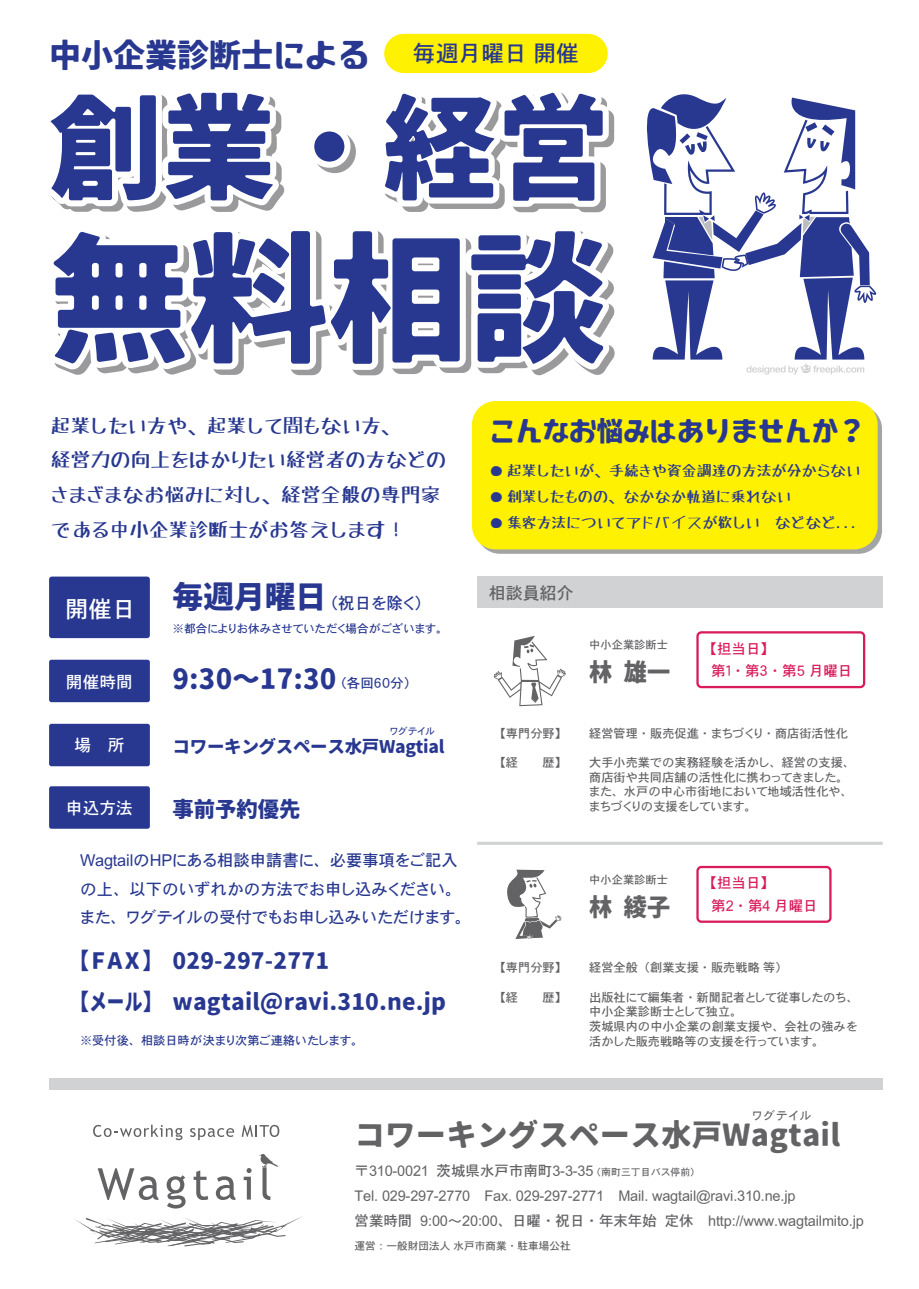
<style>
.page{position:relative;width:919px;height:1289px;background:#fff}
.page>*{position:absolute;margin:0;border:0;box-sizing:border-box;transform-origin:0 0}
.t1{font:139.5px "FG Kawaii Maru";color:#283890}
.t2{font:113.1px "FG Kawaii Maru";color:#283890}
.t3{font:31.95px "FG Kawaii Maru";color:#283890}
.t4{font:30.75px "FG Kawaii Maru";color:#283890}
.t5{font:700 30.6px "FG Potego";color:#636366}
.t6{font:700 28.05px "FG Potego";color:#283890}
.t7{font:26.85px "FG Kawaii Maru";color:#283890}
.t8{font:24.3px "FG Kawaii Maru";color:#636366;scale:.95 1}
.t9{font:23.4px "DHHS Gothic W5 WINP RKSJ H";color:#fff}
.t10{font:700 22.8px/41px "FG Potego";color:#283890}
.t11{font:22.8px "DHHS Gothic W5 WINP RKSJ H";color:#283890}
.t12{font:21.3px "FG Kawaii Maru";color:#283890}
.t13{font:19.8px/34.7px "Tanuki Permanent Marker";color:#283890}
.t14{font:700 17.7px "FG Potego";letter-spacing:-.025em;color:#283890}
.t15{font:16.95px "DHHS Gothic W5 WINP RKSJ H";color:#636366}
.t16{font:16.8px "DHHS Gothic W5 WINP RKSJ H";color:#fff}
.t17{font:16.5px "DHHS Gothic W5 WINP RKSJ H";color:#283890}
.t18{font:16.35px/28.5px "DHHS Gothic W5 WINP RKSJ H";color:#283890}
.t19{font:14.85px "Tanuki Permanent Marker";color:#283890}
.t20{font:14.4px/25.3px "DHHS Gothic W5 WINP RKSJ H";color:#636366}
.t21{font:14.4px "DHHS Gothic W5 WINP RKSJ H";color:#d91a5b}
.t22{font:13.5px "DHHS Gothic W5 WINP RKSJ H";color:#283890}
.t23{font:12.15px/14.5px "DHHS Gothic W5 WINP RKSJ H";color:#636366}
.t24{font:12.15px "DHHS Gothic W5 WINP RKSJ H";color:#283890}
.t25{font:11.7px "DHHS Gothic W5 WINP RKSJ H";color:#283890}
.t26{font:11.7px "DHHS Gothic W5 WINP RKSJ H";letter-spacing:.1em;color:#636366}
.t27{font:11.25px "DHHS Gothic W5 WINP RKSJ H";color:#636366}
.t28{font:10.65px "DHHS Gothic W5 WINP RKSJ H";color:#636366}
.t29{font:9.9px "DHHS Gothic W5 WINP RKSJ H";color:#636366}
.t30{font:9.6px "DHHS Gothic W5 WINP RKSJ H";color:#283890}
.s1{font-size:107.7px}
.s2{font-family:"FG Potego";font-weight:700;font-size:30.75px}
</style>
<div class="page">
<svg style="left:51px;top:92px;width:564px;height:284px"></svg>
<div style="left:49px;top:576px;width:101px;height:62px;background:#283890;border-radius:3px"></div>
<div style="left:49px;top:659px;width:101px;height:43px;background:#283890;border-radius:2px"></div>
<div style="left:49px;top:786px;width:101px;height:42px;background:#283890;border-radius:2px"></div>
<div style="left:49px;top:723px;width:101px;height:43px;background:#283890;border-radius:2px"></div>
<svg style="left:646px;top:94px;width:230px;height:280px"></svg>
<svg style="left:74px;top:1216px;width:229px;height:30px"></svg>
<svg style="left:93px;top:1124px;width:89px;height:16px"></svg>
<svg style="left:190px;top:1128px;width:44px;height:12px"></svg>
<svg style="left:241px;top:1124px;width:38px;height:12px"></svg>
<svg style="left:98px;top:1168px;width:60px;height:31px"></svg>
<svg style="left:167px;top:1175px;width:18px;height:33px"></svg>
<svg style="left:193px;top:1170px;width:15px;height:29px"></svg>
<svg style="left:216px;top:1176px;width:19px;height:23px"></svg>
<svg style="left:244px;top:1168px;width:7px;height:31px"></svg>
<svg style="left:259px;top:1154px;width:20px;height:45px"></svg>
<hr style="left:477px;top:841px;width:405px;height:3px;background:#d1d2d4">
<svg style="left:493px;top:636px;width:73px;height:70px"></svg>
<div style="left:696px;top:631px;width:169px;height:57px;border:2px solid #d91a5b;border-radius:4px"></div>
<div style="left:696px;top:865px;width:135px;height:57px;border:2px solid #d91a5b;border-radius:4px"></div>
<svg style="left:507px;top:869px;width:54px;height:70px"></svg>
<div style="left:384px;top:34px;width:223px;height:39px;background:#fff101;border-radius:20px"></div>
<svg style="left:476px;top:405px;width:405px;height:149px;background:#aead98"></svg>
<div style="left:472px;top:401px;width:405px;height:148px;background:#fff101;border-radius:23px"></div>
<div style="left:477px;top:576px;width:405px;height:31px;background:#d1d2d4"></div>
<div style="left:49px;top:1078px;width:833px;height:11px;background:#d1d2d4"></div>
<h3 class="t3" style="left:49px;top:34px;width:321px">中小企業診断士による</h3>
<h3 class="t11" style="left:413px;top:42px;width:168px">毎週月曜日 開催</h3>
<h2 class="t2" style="left:49px;top:74px;width:562px">創業<span class="s1">・</span>経営</h2>
<h1 class="t1" style="left:49px;top:207px;width:560px">無料相談</h1>
<h3 class="t13" style="left:51px;top:408px;width:397px">起業したい方や、起業して間もない方、<br>経営力の向上をはかりたい経営者の方などのさまざまなお悩みに対し、経営全般の専門家である中小企業診断士がお答えします！</h3>
<h3 class="t9" style="left:65px;top:597px;width:72px">開催日</h3>
<h3 class="t4" style="left:172px;top:577px;width:155px">毎週月曜日</h3>
<h3 class="t17" style="left:322px;top:594px;width:111px">（祝日を除く）</h3>
<p class="t25" style="left:172px;top:622px;width:276px">※都合によりお休みさせていただく場合がございます。</p>
<h3 class="t16" style="left:66px;top:673px;width:69px">開催時間</h3>
<h3 class="t6" style="left:172px;top:662px;width:165px">9:30～17:30</h3>
<p class="t22" style="left:333px;top:676px;width:85px">（各回６０分）</p>
<p class="t30" style="left:390px;top:726px;width:47px">ワグテイル</p>
<h3 class="t16" style="left:74px;top:736px;width:52px">場　所</h3>
<h3 class="t14" style="left:172px;top:735px;width:273px">コワーキングスペース水戸Wagtial</h3>
<h3 class="t16" style="left:66px;top:799px;width:69px">申込方法</h3>
<h3 class="t12" style="left:172px;top:795px;width:129px">事前予約優先</h3>
<h3 class="t18" style="left:80px;top:846px;width:392px">WagtailのHPにある相談申請書に、必要事項をご記入の上、以下のいずれかの方法でお申し込みください。また、ワグテイルの受付でもお申し込みいただけます。</h3>
<h3 class="t10" style="left:67px;top:940px;width:381px">【FAX】 029-297-2771<br>【メール】 wagtail@ravi.310.ne.jp</h3>
<p class="t24" style="left:80px;top:1034px;width:285px">※受付後、相談日時が決まり次第ご連絡いたします。</p>
<h3 class="t7" style="left:488px;top:413px;width:380px">こんなお悩みはありませんか<span class="s2">？</span></h3>
<p class="t19" style="left:489px;top:463px;width:373px">● 起業したいが、手続きや資金調達の方法が分からない</p>
<p class="t19" style="left:489px;top:489px;width:303px">● 創業したものの、なかなか軌道に乗れない</p>
<p class="t19" style="left:489px;top:515px;width:370px">● 集客方法についてアドバイスが欲しい などなど...</p>
<h3 class="t15" style="left:489px;top:585px;width:86px">相談員紹介</h3>
<p class="t27" style="left:589px;top:638px;width:80px">中小企業診断士</p>
<h3 class="t8" style="left:589px;top:656px;width:87px">林 雄一</h3>
<p class="t21" style="left:702px;top:641px;width:74px">【担当日】</p>
<p class="t21" style="left:711px;top:663px;width:143px">第１・第３・第５ 月曜日</p>
<p class="t23" style="left:493px;top:726px;width:75px">【専門分野】</p>
<p class="t23" style="left:493px;top:755px;width:75px">【経　　歴】</p>
<p class="t23" style="left:589px;top:726px;width:260px">経営管理・販売促進・まちづくり・商店街活性化</p>
<p class="t23" style="left:589px;top:755px;width:267px">大手小売業での実務経験を活かし、経営の支援、商店街や共同店舗の活性化に携わってきました。また、水戸の中心市街地において地域活性化や、まちづくりの支援をしています。</p>
<p class="t23" style="left:493px;top:960px;width:75px">【専門分野】</p>
<p class="t23" style="left:493px;top:990px;width:75px">【経　　歴】</p>
<p class="t27" style="left:589px;top:873px;width:80px">中小企業診断士</p>
<h3 class="t8" style="left:589px;top:891px;width:87px">林 綾子</h3>
<p class="t21" style="left:702px;top:875px;width:74px">【担当日】</p>
<p class="t21" style="left:711px;top:898px;width:108px">第2・第4 月曜日</p>
<p class="t23" style="left:589px;top:960px;width:200px">経営全般（創業支援・販売戦略 等）</p>
<p class="t23" style="left:589px;top:990px;width:271px">出版社にて編集者・新聞記者として従事したのち、中小企業診断士として独立。<br>茨城県内の中小企業の創業支援や、会社の強みを活かした販売戦略等の支援を行っています。</p>
<p class="t26" style="left:752px;top:1109px;width:61px">ワグテイル</p>
<h3 class="t5" style="left:354px;top:1115px;width:487px">コワーキングスペース水戸Wagtail</h3>
<p class="t20" style="left:354px;top:1158px;width:510px">〒310-0021 茨城県水戸市南町3-3-35<br>Tel. 029-297-2770　Fax. 029-297-2771　Mail. wagtail@ravi.310.ne.jp<br>営業時間 9:00～20:00、日曜・祝日・年末年始 定休　http://www.wagtailmito.jp</p>
<p class="t29" style="left:591px;top:1166px;width:110px">（南町三丁目バス停前）</p>
<p class="t28" style="left:354px;top:1240px;width:218px">運営：一般財団法人 水戸市商業・駐車場公社</p>
</div>
